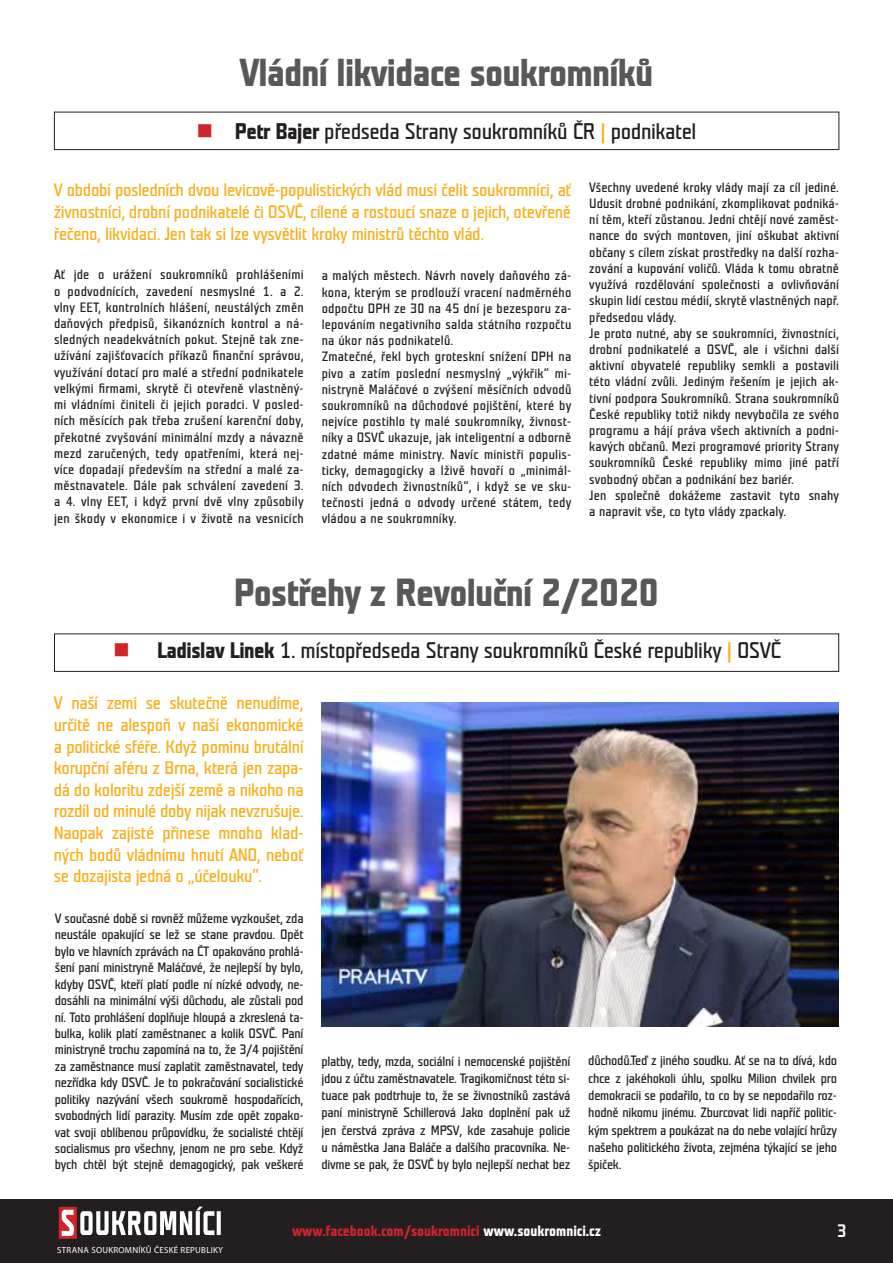
<style>
.page{position:relative;width:893px;height:1263px;background:#fff}
.page>*{position:absolute;margin:0;border:0;box-sizing:border-box;transform-origin:0 0}
.t1{font:700 39px "Teuton Normal CE";letter-spacing:-.02em;color:#57585a}
.t2{font:22.5px "Teuton Normal CE";letter-spacing:-.02em;color:#231f20}
.t3{font:18px/21.6px "Teuton Normal CE";letter-spacing:-.02em;color:#faaf18;text-align:justify}
.t4{font:18px "Teuton Fett";color:#fff}
.t5{font:700 15px "Teuton Normal CE";color:#d1232a}
.t6{font:13.5px/16.2px "Teuton Normal CE";letter-spacing:.005em;color:#231f20;text-align:justify}
.t7{font:8.85px "Myriad Pro";letter-spacing:.03em;color:#fff}
.s1{color:#d1232a}
.s2{font-weight:700}
.s3{color:#faaf18}
.s4{color:#fff}
</style>
<div class="page">
<div style="left:0;top:1199px;width:893px;height:64px;background:#231f20"></div>
<div style="left:58px;top:1205px;width:20px;height:35px;background:#d1232a"></div>
<div style="left:56px;top:1204px;width:23px;height:37px;border:2px solid #231f20"></div>
<svg style="left:62px;top:1210px;width:12px;height:26px"></svg>
<svg style="left:80px;top:1206px;width:141px;height:29px"></svg>
<div style="left:54px;top:112px;width:785px;height:38px;border:1px solid #231f20"></div>
<div style="left:54px;top:633px;width:785px;height:39px;border:1px solid #231f20"></div>
<img style="left:322px;top:702px;width:517px;height:324px">
<p class="t1" style="left:240px;top:53px;width:415px">Vládní likvidace soukromníků</p>
<p class="t2" style="left:197px;top:120px;width:501px"><span class="s1">■</span> <span class="s2">Petr Bajer</span> předseda Strany soukromníků ČR <span class="s3">|</span> podnikatel</p>
<p class="t3" style="left:54px;top:180px;width:519px">V období posledních dvou levicově-populistických vlád musí čelit soukromníci, ať živnostníci, drobní podnikatelé či OSVČ, cílené a rostoucí snaze o jejich, otevřeně řečeno, likvidaci. Jen tak si lze vysvětlit kroky ministrů těchto vlád.</p>
<p class="t6" style="left:54px;top:267px;width:251px">Ať jde o urážení soukromníků prohlášeními o podvodnících, zavedení nesmyslné 1. a 2. vlny EET, kontrolních hlášení, neustálých změn daňových předpisů, šikanózních kontrol a ná&shy;sledných neadekvátních pokut. Stejně tak zne&shy;užívání zajišťovacích příkazů finanční správou, využívání dotací pro malé a střední podnikatele velkými firmami, skrytě či otevřeně vlastněný&shy;mi vládními činiteli či jejich poradci. V posled&shy;ních měsících pak třeba zrušení karenční doby, překotné zvyšování minimální mzdy a návazně mezd zaručených, tedy opatřeními, která nej&shy;více dopadají především na střední a malé za&shy;městnavatele. Dále pak schválení zavedení 3. a 4. vlny EET, i když první dvě vlny způsobily jen škody v ekonomice i v životě na vesnicích</p>
<p class="t6" style="left:322px;top:268px;width:251px">a malých městech. Návrh novely daňového zá&shy;kona, kterým se prodlouží vracení nadměrného odpočtu DPH ze 30 na 45 dní je bezesporu za&shy;lepováním negativního salda státního rozpočtu na úkor nás podnikatelů.</p>
<p class="t6" style="left:322px;top:349px;width:251px">Zmatečné, řekl bych groteskní snížení DPH na pivo a zatím poslední nesmyslný „výkřik“ mi&shy;nistryně Maláčové o zvýšení měsíčních odvodů soukromníků na důchodové pojištění, které by nejvíce postihlo ty malé soukromníky, živnost&shy;níky a OSVČ ukazuje, jak inteligentní a odborně zdatné máme ministry. Navíc ministři populis&shy;ticky, demagogicky a lživě hovoří o „minimál&shy;ních odvodech živnostníků“, i když se ve sku&shy;tečnosti jedná o odvody určené státem, tedy vládou a ne soukromníky.</p>
<p class="t6" style="left:589px;top:180px;width:251px">Všechny uvedené kroky vlády mají za cíl jediné.<br>Udusit drobné podnikání, zkomplikovat podniká&shy;ní těm, kteří zůstanou. Jedni chtějí nové zaměst&shy;nance do svých montoven, jiní oškubat aktivní občany s cílem získat prostředky na další rozha&shy;zování a kupování voličů. Vláda k tomu obratně využívá rozdělování společnosti a ovlivňování skupin lidí cestou médií, skrytě vlastněných např. předsedou vlády.</p>
<p class="t6" style="left:589px;top:325px;width:251px">Je proto nutné, aby se soukromníci, živnostníci, drobní podnikatelé a OSVČ, ale i všichni další aktivní obyvatelé republiky semkli a postavili této vládní zvůli. Jediným řešením je jejich ak&shy;tivní podpora Soukromníků. Strana soukromníků České republiky totiž nikdy nevybočila ze svého programu a hájí práva všech aktivních a podni&shy;kavých občanů. Mezi programové priority Strany soukromníků České republiky mimo jiné patří svobodný občan a podnikání bez bariér.</p>
<p class="t6" style="left:589px;top:487px;width:251px">Jen společně dokážeme zastavit tyto snahy a napravit vše, co tyto vlády zpackaly.</p>
<p class="t1" style="left:234px;top:573px;width:427px">Postřehy z Revoluční 2/2020</p>
<p class="t2" style="left:113px;top:639px;width:670px"><span class="s1">■</span> <span class="s2">Ladislav Linek</span> 1. místopředseda Strany soukromníků České republiky <span class="s3">|</span> OSVČ</p>
<p class="t3" style="left:54px;top:693px;width:251px">V naší zemi se skutečně nenudíme, určitě ne alespoň v naší ekonomické a politické sféře. Když pominu brutální korupční aféru z Brna, která jen zapa&shy;dá do koloritu zdejší země a nikoho na rozdíl od minulé doby nijak nevzrušuje.<br>Naopak zajisté přinese mnoho klad&shy;ných bodů vládnímu hnutí ANO, neboť se dozajista jedná o „účelouku“.</p>
<p class="t6" style="left:55px;top:911px;width:250px">V současné době si rovněž můžeme vyzkoušet, zda neustále opakující se lež se stane pravdou. Opět bylo ve hlavních zprávách na ČT opakováno prohlá&shy;šení paní ministryně Maláčové, že nejlepší by bylo, kdyby OSVČ, kteří platí podle ní nízké odvody, ne&shy;dosáhli na minimální výši důchodu, ale zůstali pod ní. Toto prohlášení doplňuje hloupá a zkreslená ta&shy;bulka, kolik platí zaměstnanec a kolik OSVČ. Paní ministryně trochu zapomíná na to, že 3/4 pojištění za zaměstnance musí zaplatit zaměstnavatel, tedy nezřídka kdy OSVČ. Je to pokračování socialistické politiky nazývání všech soukromě hospodařících, svobodných lidí parazity. Musím zde opět zopako&shy;vat svoji oblíbenou průpovídku, že socialisté chtějí socialismus pro všechny, jenom ne pro sebe. Když bych chtěl být stejně demagogický, pak veškeré</p>
<p class="t6" style="left:322px;top:1053px;width:250px;line-height:17.2px">platby, tedy, mzda, sociální i nemocenské pojištění jdou z účtu zaměstnavatele. Tragikomičnost této si&shy;tuace pak podtrhuje to, že se živnostníků zastává paní ministryně Schillerová Jako doplnění pak už jen čerstvá zpráva z MPSV, kde zasahuje policie u náměstka Jana Baláče a dalšího pracovníka. Ne&shy;divme se pak, že OSVČ by bylo nejlepší nechat bez</p>
<p class="t6" style="left:588px;top:1052px;width:250px;line-height:17.4px">důchodů.Teď z jiného soudku. Ať se na to dívá, kdo chce z jakéhokoli úhlu, spolku Milion chvilek pro demokracii se podařilo, to co by se nepodařilo roz&shy;hodně nikomu jinému. Zburcovat lidi napříč politic&shy;kým spektrem a poukázat na do nebe volající hrůzy našeho politického života, zejména týkající se jeho špiček.</p>
<p class="t7" style="left:57px;top:1245px;width:167px">STRANA SOUKROMNÍKŮ ČESKÉ REPUBLIKY</p>
<p class="t5" style="left:292px;top:1223px;width:310px">www.facebook.com/soukromnici <span class="s4">www.soukromnici.cz</span></p>
<p class="t4" style="left:837px;top:1222px;width:11px">3</p>
</div>
